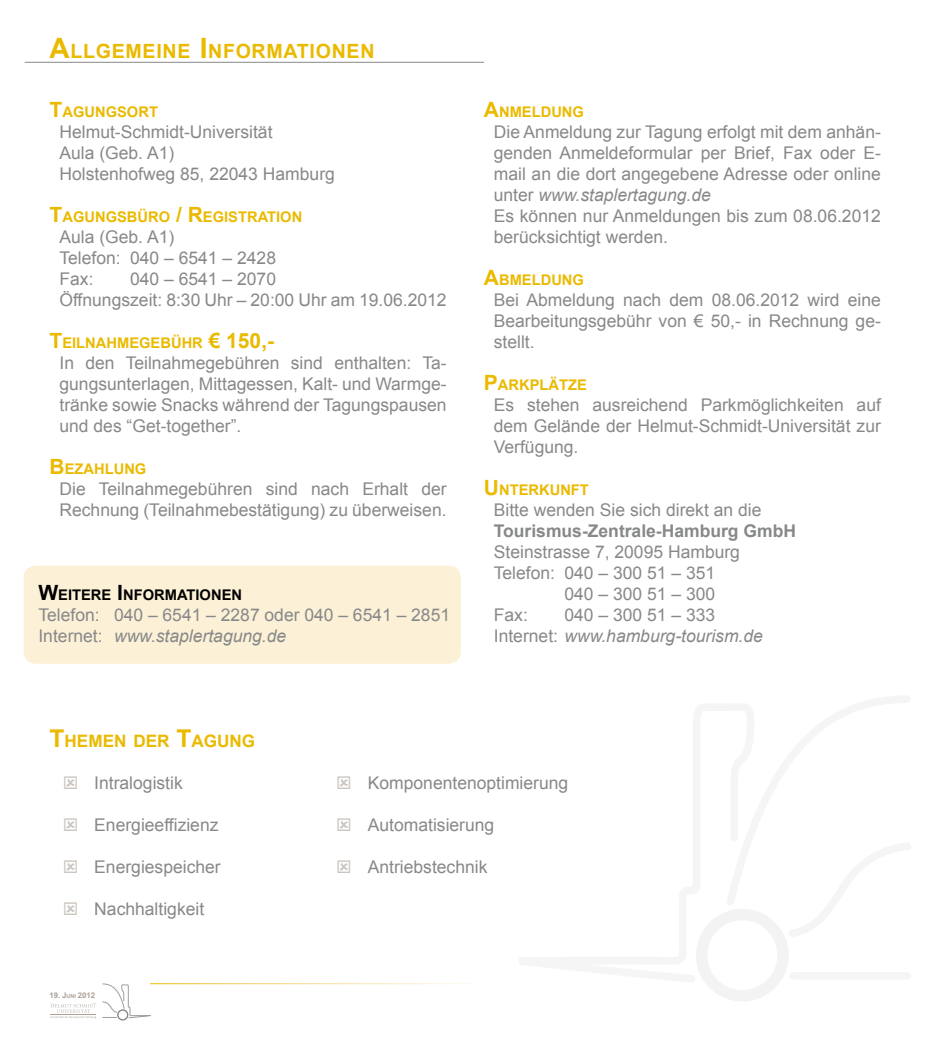
<style>
.page{position:relative;width:943px;height:1042px;background:#fff}
.page>*{position:absolute;margin:0;border:0;box-sizing:border-box;transform-origin:0 0}
.t1{font:700 19.6px "Arial";letter-spacing:.035em;color:#eaba00}
.t2{font:17.5px/21px "Arial";color:#87888a}
.t3{font:700 17.5px "Arial";color:#87888a}
.t4{font:700 17.15px "Arial";color:#eaba00}
.t5{font:700 14.7px "Arial";color:#eaba00}
.t6{font:700 14.7px "Arial";color:#000}
.t7{font:700 7.88px "Arial";letter-spacing:-.01em;color:#aba196}
.s1{font-size:28px}
.s2{font-size:21px}
.s3{font-style:italic}
.s4{font-size:24.5px}
.s5{font-size:5.42px}
</style>
<div class="page">
<div style="left:117px;top:1009px;width:11px;height:11px;border:1px solid #87888a;border-radius:50%"></div>
<svg style="left:102px;top:983px;width:48px;height:36px"></svg>
<svg style="left:50px;top:1001px;width:46px;height:17px"></svg>
<hr style="left:25px;top:62px;width:459px;height:1px;background:#87888a">
<div style="left:24px;top:565px;width:437px;height:99px;background:#fcf1d6;border-radius:12px"></div>
<div style="left:696px;top:909px;width:92px;height:92px;border:11px solid #87888a;border-radius:50%"></div>
<svg style="left:696px;top:909px;width:92px;height:78px"></svg>
<p class="t1" style="left:50px;top:38px;width:326px"><span class="s1">A</span>LLGEMEINE <span class="s1">I</span> NFORMATIONEN</p>
<p class="t5" style="left:50px;top:102px;width:110px"><span class="s2">T</span>AGUNGSORT</p>
<p class="t2" style="left:59px;top:121px;width:277px">Helmut-Schmidt-Universität<br>Aula (Geb. A1)<br>Holstenhofweg 85, 22043 Hamburg</p>
<p class="t5" style="left:50px;top:207px;width:254px"><span class="s2">T</span>AGUNGSBÜRO <span class="s2">/ R</span>EGISTRATION</p>
<p class="t2" style="left:59px;top:226px;width:218px">Aula (Geb. A1)<br>Telefon: 040 – 6541 – 2428<br>Fax:</p>
<p class="t2" style="left:59px;top:268px;width:388px;text-indent:71px">040 – 6541 – 2070<br>Öffnungszeit: 8:30 Uhr – 20:00 Uhr am 19.06.2012</p>
<p class="t5" style="left:50px;top:333px;width:226px"><span class="s2">T</span>EILNAHMEGEBÜHR <span class="s2">€ 150,-</span></p>
<p class="t2" style="left:59px;top:352px;width:388px;text-align:justify">In den Teilnahmegebühren sind enthalten: Ta&shy;gungsunterlagen, Mittagessen, Kalt- und Warmge&shy;tränke sowie Snacks während der Tagungspausen und des “Get-together”.</p>
<p class="t5" style="left:50px;top:459px;width:98px"><span class="s2">B</span>EZAHLUNG</p>
<p class="t2" style="left:59px;top:478px;width:388px">Die Teilnahmegebühren sind nach Erhalt der<br>Rechnung (Teilnahmebestätigung) zu überweisen.</p>
<p class="t6" style="left:38px;top:585px;width:205px"><span class="s2">W</span>EITERE <span class="s2">I</span> NFORMATIONEN</p>
<p class="t2" style="left:38px;top:604px;width:413px">Telefon: 040 – 6541 – 2287 oder 040 – 6541 – 2851<br>Internet: <span class="s3">www.staplertagung.de</span></p>
<p class="t5" style="left:484px;top:102px;width:102px"><span class="s2">A</span>NMELDUNG</p>
<p class="t2" style="left:494px;top:121px;width:388px">Die Anmeldung zur Tagung erfolgt mit dem anhän&shy;genden Anmeldeformular per Brief, Fax oder E&shy;mail an die dort angegebene Adresse oder online unter <span class="s3">www.staplertagung.de<br></span>Es können nur Anmeldungen bis zum 08.06.2012 berücksichtigt werden.</p>
<p class="t5" style="left:484px;top:270px;width:102px"><span class="s2">A</span>BMELDUNG</p>
<p class="t2" style="left:494px;top:289px;width:388px;text-align:justify">Bei Abmeldung nach dem 08.06.2012 wird eine Bearbeitungsgebühr von € 50,- in Rechnung ge&shy;stellt.</p>
<p class="t5" style="left:484px;top:375px;width:105px"><span class="s2">P</span>ARKPLÄTZE</p>
<p class="t2" style="left:494px;top:394px;width:388px;text-align:justify">Es stehen ausreichend Parkmöglichkeiten auf dem Gelände der Helmut-Schmidt-Universität zur Verfügung.</p>
<p class="t5" style="left:484px;top:480px;width:106px"><span class="s2">U</span> NTERKUNFT</p>
<p class="t2" style="left:494px;top:499px;width:269px">Bitte wenden Sie sich direkt an die</p>
<p class="t3" style="left:494px;top:519px;width:304px">Tourismus-Zentrale-Hamburg GmbH</p>
<p class="t2" style="left:494px;top:541px;width:248px">Steinstrasse 7, 20095 Hamburg</p>
<p class="t2" style="left:494px;top:562px;width:223px">Telefon: 040 – 300 51 – 351</p>
<p class="t2" style="left:564px;top:583px;width:152px">040 – 300 51 – 300</p>
<p class="t2" style="left:494px;top:604px;width:36px">Fax:</p>
<p class="t2" style="left:494px;top:604px;width:270px;text-indent:71px">040 – 300 51 – 333<br>Internet: <span class="s3">www.hamburg-tourism.de</span></p>
<p class="t4" style="left:50px;top:729px;width:207px"><span class="s4">T</span>HEMEN DER <span class="s4">T</span>AGUNG</p>
<p class="t2" style="left:94px;top:772px;width:90px">Intralogistik</p>
<p class="t2" style="left:94px;top:814px;width:126px">Energieeffizienz</p>
<p class="t2" style="left:94px;top:856px;width:128px">Energiespeicher</p>
<p class="t2" style="left:94px;top:898px;width:111px">Nachhaltigkeit</p>
<p class="t7" style="left:50px;top:989px;width:47px">19. J<span class="s5">UNI</span> 2012</p>
<p class="t2" style="left:368px;top:772px;width:202px">Komponentenoptimierung</p>
<p class="t2" style="left:368px;top:814px;width:128px">Automatisierung</p>
<p class="t2" style="left:368px;top:856px;width:121px">Antriebstechnik</p>
</div>
